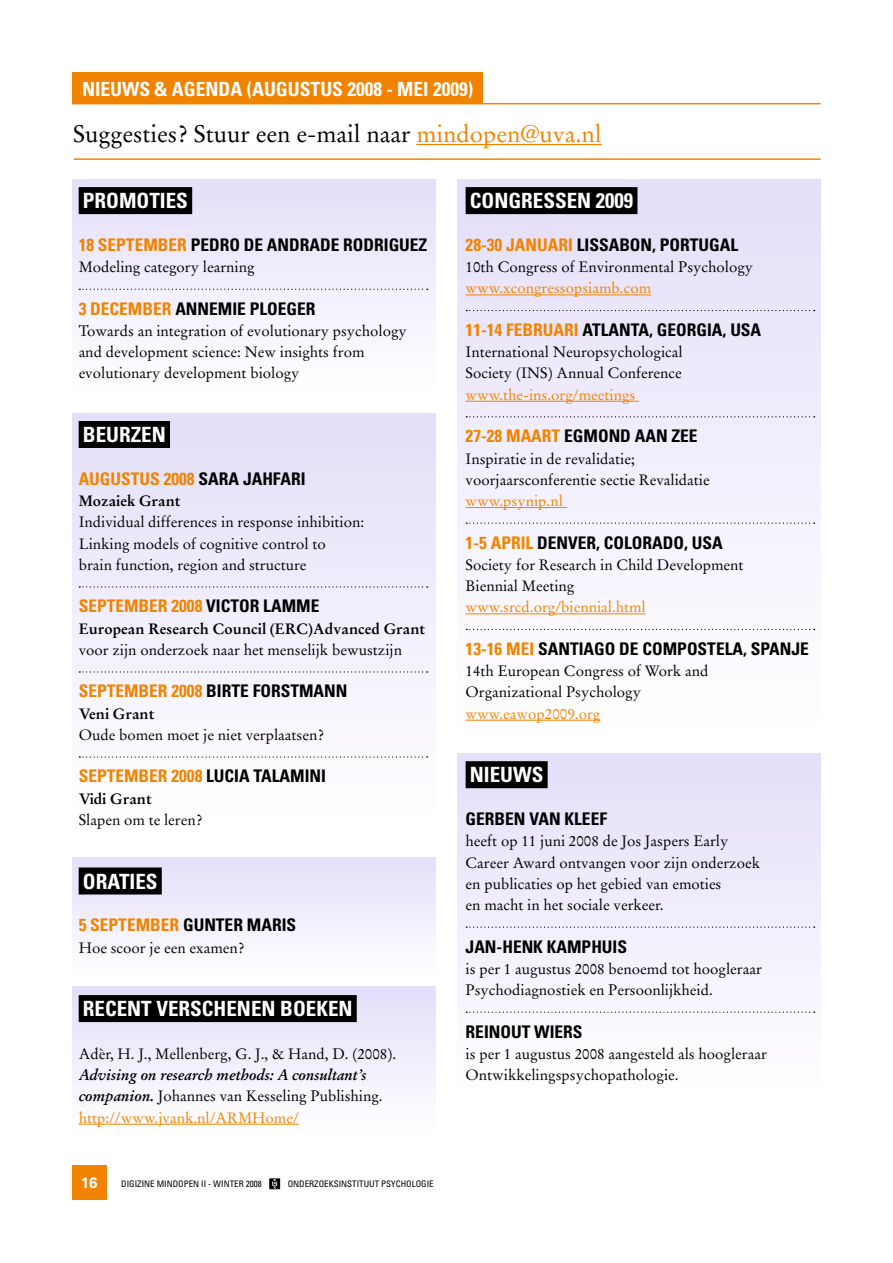
<style>
.page{position:relative;width:893px;height:1263px;background:#fff}
.page>*{position:absolute;margin:0;border:0;box-sizing:border-box;transform-origin:0 0}
.t1{font:24px "Stempel Garamond";color:#000}
.t2{font:700 condensed 21px "Univers";color:#fff}
.t3{font:700 condensed 19.5px "Univers";color:#fff}
.t4{font:700 condensed 17.4px "Univers";color:#000}
.t5{font:700 condensed 17.4px "Univers";color:#f28300}
.t6{font:15px/21.3px "Stempel Garamond";color:#000}
.t7{font:italic 700 15px/21.3px "Stempel Garamond";color:#000}
.t8{font:15px "Stempel Garamond";color:#f28300}
.t9{font:700 15px "Stempel Garamond";color:#000}
.t10{font:700 15px "Univers";color:#fff}
.t11{font:condensed 9px "Univers";color:#000}
.s1{color:#f28300}
.s2{color:#000}
.s3{font-weight:400;font-style:normal}
.s4{font-weight:400;font-style:normal;color:#f28300}
</style>
<div class="page">
<svg style="left:269px;top:1178px;width:11px;height:11px"></svg>
<div style="left:72px;top:857px;width:364px;height:124px;background:linear-gradient(to bottom,#e3def8,#fff)"></div>
<div style="left:72px;top:986px;width:364px;height:155px;background:linear-gradient(to bottom,#e2ddf7,#fff)"></div>
<div style="left:72px;top:179px;width:364px;height:221px;background:linear-gradient(to bottom,#e3def8,#fff)"></div>
<div style="left:72px;top:414px;width:364px;height:426px;background:linear-gradient(to bottom,#e4def8,#fff)"></div>
<div style="left:457px;top:179px;width:364px;height:578px;background:linear-gradient(to bottom,#e4def8,#fffffe)"></div>
<div style="left:457px;top:754px;width:364px;height:356px;background:linear-gradient(to bottom,#e4def8,#fff)"></div>
<div style="left:72px;top:72px;width:411px;height:31px;background:#f28300"></div>
<hr style="left:72px;top:103px;width:749px;height:1px;background:#f28300">
<hr style="left:416px;top:144px;width:186px;height:1px;background:#f28300">
<hr style="left:74px;top:158px;width:747px;height:2px;background:#f28300">
<div style="left:79px;top:187px;width:113px;height:27px;background:#000"></div>
<svg style="left:79px;top:289px;width:349px;height:1px"></svg>
<div style="left:79px;top:421px;width:91px;height:27px;background:#000"></div>
<svg style="left:79px;top:586px;width:349px;height:1px"></svg>
<svg style="left:79px;top:671px;width:349px;height:2px"></svg>
<svg style="left:79px;top:756px;width:349px;height:2px"></svg>
<div style="left:79px;top:867px;width:83px;height:27px;background:#000"></div>
<div style="left:79px;top:995px;width:278px;height:27px;background:#000"></div>
<hr style="left:79px;top:1124px;width:220px;height:1px;background:#f28300">
<div style="left:466px;top:187px;width:171px;height:27px;background:#000"></div>
<hr style="left:466px;top:295px;width:185px;height:1px;background:#f28300">
<svg style="left:466px;top:310px;width:349px;height:1px"></svg>
<hr style="left:466px;top:401px;width:173px;height:1px;background:#f28300">
<svg style="left:466px;top:416px;width:349px;height:1px"></svg>
<hr style="left:466px;top:507px;width:101px;height:1px;background:#f28300">
<svg style="left:466px;top:522px;width:349px;height:2px"></svg>
<hr style="left:466px;top:613px;width:180px;height:1px;background:#f28300">
<svg style="left:466px;top:629px;width:349px;height:1px"></svg>
<hr style="left:466px;top:720px;width:134px;height:1px;background:#f28300">
<div style="left:466px;top:761px;width:82px;height:27px;background:#000"></div>
<svg style="left:466px;top:926px;width:349px;height:2px"></svg>
<svg style="left:466px;top:1011px;width:349px;height:2px"></svg>
<div style="left:72px;top:1165px;width:34px;height:34px;background:#f28300"></div>
<h3 class="t3" style="left:82px;top:77px;width:115px">NIE UWS &amp; AGEND</h3>
<h3 class="t3" style="left:230px;top:77px;width:178px">A (AUGUSTUS 2008 - MEI</h3>
<h3 class="t3" style="left:433px;top:77px;width:42px">2009)</h3>
<h1 class="t1" style="left:73px;top:119px;width:530px">Suggesties? Stuur een e-mail naar <span class="s1">mindopen@uva.nl</span></h1>
<h2 class="t2" style="left:83px;top:188px;width:105px">PROMOTIES</h2>
<p class="t5" style="left:79px;top:234px;width:200px">18 SEPTEMBER <span class="s2">PEDRO DE AND</span></p>
<p class="t4" style="left:300px;top:234px;width:120px">RADE RODRIGUEZ</p>
<p class="t6" style="left:79px;top:256px;width:177px">Modeling category learning</p>
<p class="t5" style="left:79px;top:298px;width:109px">3 DECEMBER <span class="s2">ANNE</span></p>
<p class="t4" style="left:218px;top:298px;width:60px">MIE PLOEGE</p>
<p class="t4" style="left:306px;top:298px;width:11px">R</p>
<p class="t6" style="left:79px;top:320px;width:330px">Towards an integration of evolutionary psychology and development science: New insights from evolutionary development biology</p>
<h2 class="t2" style="left:83px;top:422px;width:60px">BEURZEN</h2>
<p class="t5" style="left:79px;top:468px;width:226px">AUGUSTUS 2008 <span class="s2">SARA JAHFARI</span></p>
<p class="t9" style="left:79px;top:492px;width:104px">Mozaiek Grant</p>
<p class="t6" style="left:79px;top:512px;width:287px">Individual differences in response inhibition:<br>Linking models of cognitive control to<br>brain function, region and structure</p>
<p class="t5" style="left:79px;top:595px;width:240px">SEPTEMBER 2008 <span class="s2">VI CTOR LAMME</span></p>
<p class="t9" style="left:79px;top:619px;width:348px">European Research Council (ERC)Advanced Grant</p>
<p class="t6" style="left:79px;top:639px;width:325px">voor zijn onderzoek naar het menselijk bewustzijn</p>
<p class="t4" style="left:79px;top:680px;width:258px"><span class="s1">SEPTEMBER 2008</span> BI RTE FO RSTMANN</p>
<p class="t9" style="left:79px;top:704px;width:77px">Veni Grant</p>
<p class="t6" style="left:79px;top:724px;width:247px">Oude bomen moet je niet verplaatsen?</p>
<p class="t5" style="left:79px;top:766px;width:234px">SEPTEMBER 2008 <span class="s2">LUCIA TALAMINI</span></p>
<p class="t9" style="left:79px;top:789px;width:75px">Vidi Grant</p>
<p class="t6" style="left:79px;top:809px;width:125px">Slapen om te leren?</p>
<h2 class="t2" style="left:83px;top:868px;width:74px">ORATIES</h2>
<p class="t4" style="left:79px;top:914px;width:219px"><span class="s1">5 SEPTEMBER</span> GUNTER MARIS</p>
<p class="t6" style="left:79px;top:937px;width:167px">Hoe scoor je een examen?</p>
<h2 class="t2" style="left:83px;top:996px;width:108px">RECENT VERSCH</h2>
<h2 class="t2" style="left:226px;top:996px;width:128px">ENEN BOEKEN</h2>
<p class="t6" style="left:79px;top:1043px;width:319px">Adèr, H. J., Mellenberg, G. J., &amp; Hand, D. (2008).</p>
<p class="t7" style="left:79px;top:1064px;width:305px">Advising on research methods: A consultant’s companion. <span class="s3">Johannes van Kesseling Publishing. </span><span class="s4">http://www.jvank.nl/ARMHome/</span></p>
<p class="t10" style="left:81px;top:1174px;width:18px">16</p>
<p class="t11" style="left:121px;top:1178px;width:142px">DIGIZINE MINDOPEN II - WINTER 2008</p>
<p class="t11" style="left:288px;top:1178px;width:148px">ONDERZOEKSINSTITUUT PSYCHOLOGIE</p>
<h2 class="t2" style="left:470px;top:188px;width:165px">CONGRESSEN 2009</h2>
<p class="t4" style="left:466px;top:234px;width:274px"><span class="s1">28-30 JANUARI</span> LISSABON, PO RTUGAL</p>
<p class="t6" style="left:466px;top:256px;width:289px">10th Congress of Environmental Psychology</p>
<p class="t8" style="left:466px;top:279px;width:187px">www.xcongressopsiamb.com</p>
<p class="t4" style="left:466px;top:319px;width:276px"><span class="s1">11-14 FEBRUARI</span> ATLANTA, GEORGIA, USA</p>
<p class="t6" style="left:466px;top:341px;width:219px">International Neuropsychological<br>Society (INS) Annual Conference</p>
<p class="t8" style="left:466px;top:386px;width:171px">www.the-ins.org/meetings</p>
<p class="t5" style="left:466px;top:425px;width:144px">27-28 MAART <span class="s2">EGMOND</span></p>
<p class="t4" style="left:635px;top:425px;width:55px">AAN ZEE</p>
<p class="t6" style="left:466px;top:448px;width:246px">Inspiratie in de revalidatie; voorjaarsconferentie sectie Revalidatie</p>
<p class="t8" style="left:466px;top:492px;width:99px">www.psynip.nl</p>
<p class="t4" style="left:466px;top:532px;width:238px"><span class="s1">1-5 APRIL</span> DENVER, CO LORADO, USA</p>
<p class="t6" style="left:466px;top:554px;width:279px">Society for Research in Child Development<br>Biennial Meeting</p>
<p class="t8" style="left:466px;top:598px;width:182px">www.srcd.org/biennial.html</p>
<p class="t5" style="left:466px;top:638px;width:51px">13-16 MEI</p>
<p class="t4" style="left:538px;top:638px;width:271px">SANTIAGO DE CO MPOSTELA, SPANJE</p>
<p class="t6" style="left:466px;top:660px;width:244px">14th European Congress of Work and<br>Organizational Psychology</p>
<p class="t8" style="left:466px;top:704px;width:136px">www.eawop2009.org</p>
<h2 class="t2" style="left:470px;top:762px;width:59px">NIEUWS</h2>
<p class="t4" style="left:466px;top:808px;width:143px">GERBEN VAN KLEEF</p>
<p class="t6" style="left:466px;top:830px;width:296px">heeft op 11 juni 2008 de Jos Jaspers Early Career Award ontvangen voor zijn onderzoek en publicaties op het gebied van emoties<br>en macht in het sociale verkeer.</p>
<p class="t4" style="left:466px;top:936px;width:163px">JAN-HENK KAMPHUIS</p>
<p class="t6" style="left:466px;top:958px;width:298px">is per 1 augustus 2008 benoemd tot hoogleraar<br>Psychodiagnostiek en Persoonlijkheid.</p>
<p class="t4" style="left:466px;top:1021px;width:10px">REINO</p>
<p class="t4" style="left:511px;top:1021px;width:73px">UT WIERS</p>
<p class="t6" style="left:466px;top:1043px;width:303px">is per 1 augustus 2008 aangesteld als hoogleraar<br>Ontwikkelingspsychopathologie.</p>
</div>
